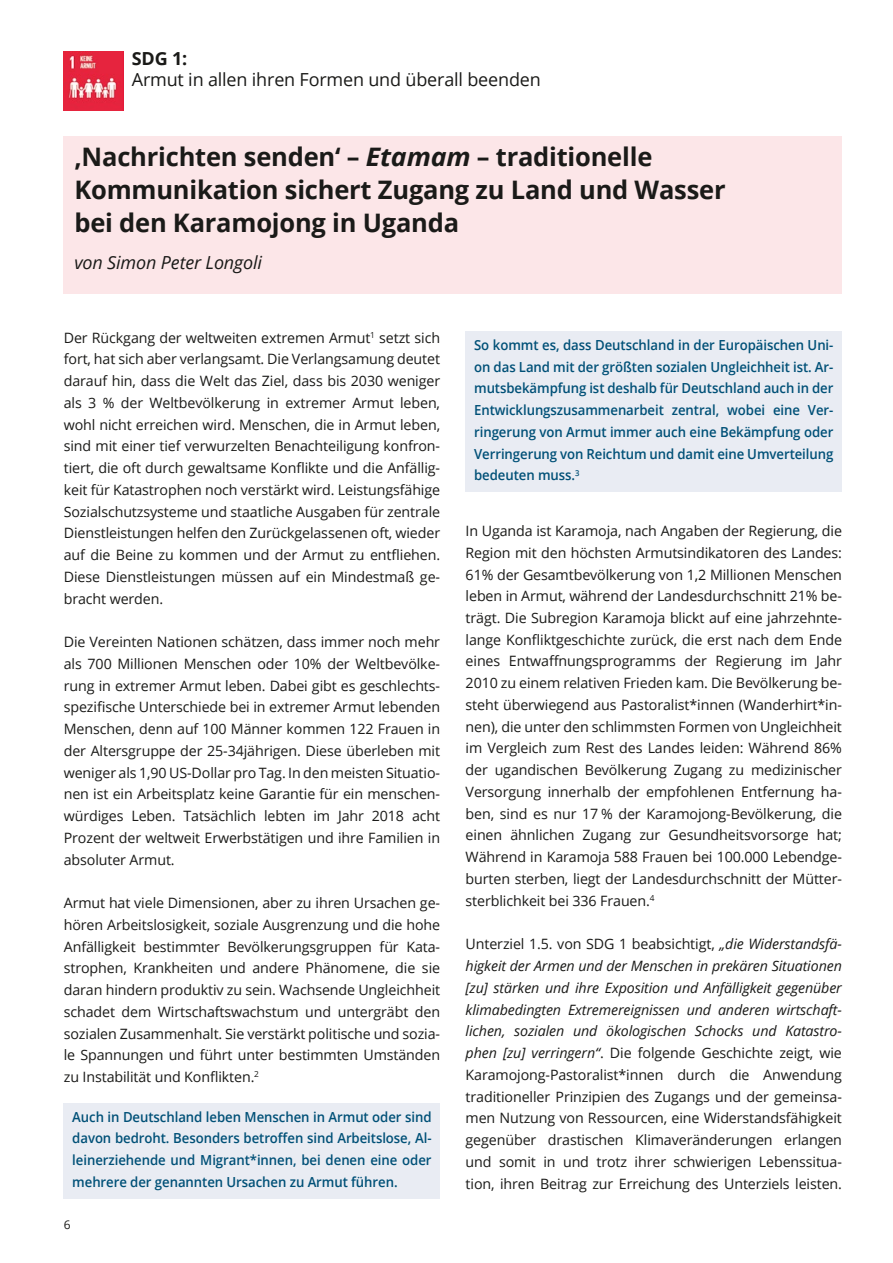
<style>
.page{position:relative;width:893px;height:1263px;background:#fff}
.page>*{position:absolute;margin:0;border:0;box-sizing:border-box;transform-origin:0 0}
.t1{font:700 25.5px/33px "Open Sans";letter-spacing:-.01em;color:#1a1a18}
.t2{font:18px "Open Sans";letter-spacing:-.01em;color:#1a1a18}
.t3{font:italic 18px "Open Sans";letter-spacing:-.01em;color:#1a1a18}
.t4{font:700 18px "Open Sans";color:#1a1a18}
.t5{font:14.25px/21.8px "Open Sans";letter-spacing:-.01em;color:#1a1a18;text-align:justify}
.t6{font:600 13.8px/21.8px "Open Sans";letter-spacing:-.005em;color:#005077;text-align:justify;scale:.95 1}
.t7{font:12px "Open Sans";color:#1a1a18}
.s1{font-style:italic}
</style>
<div class="page">
<div style="left:64px;top:136px;width:778px;height:157px;background:#fce6e8"></div>
<img style="left:64px;top:51px;width:59px;height:60px">
<div style="left:466px;top:332px;width:376px;height:160px;background:#e9ecf3"></div>
<div style="left:64px;top:1103px;width:376px;height:96px;background:#e9ecf3"></div>
<p class="t4" style="left:132px;top:46px;width:57px">SDG 1:</p>
<p class="t2" style="left:132px;top:67px;width:410px">Armut in allen ihren Formen und überall beenden</p>
<h1 class="t1" style="left:74px;top:140px;width:653px">‚Nachrichten senden‘ – <span class="s1">Etamam</span> – traditionelle<br>Kommunikation sichert Zugang zu Land und Wasser bei den Karamojong in Uganda</h1>
<p class="t3" style="left:74px;top:251px;width:189px">von Simon Peter Longoli</p>
<p class="t5" style="left:64px;top:326px;width:378px">Der Rückgang der weltweiten extremen Armut<sup>1</sup> setzt sich fort, hat sich aber verlangsamt. Die Verlangsamung deutet darauf hin, dass die Welt das Ziel, dass bis 2030 weniger als 3 % der Weltbevölkerung in extremer Armut leben, wohl nicht erreichen wird. Menschen, die in Armut leben, sind mit einer tief verwurzelten Benachteiligung konfron&shy;tiert, die oft durch gewaltsame Konflikte und die Anfällig&shy;keit für Katastrophen noch verstärkt wird. Leistungsfähige Sozialschutzsysteme und staatliche Ausgaben für zentrale Dienstleistungen helfen den Zurückgelassenen oft, wieder auf die Beine zu kommen und der Armut zu entfliehen.<br>Diese Dienstleistungen müssen auf ein Mindestmaß ge&shy;bracht werden.</p>
<p class="t5" style="left:64px;top:631px;width:378px">Die Vereinten Nationen schätzen, dass immer noch mehr als 700 Millionen Menschen oder 10% der Weltbevölke&shy;rung in extremer Armut leben. Dabei gibt es geschlechts&shy;spezifische Unterschiede bei in extremer Armut lebenden Menschen, denn auf 100 Männer kommen 122 Frauen in der Altersgruppe der 25-34jährigen. Diese überleben mit weniger als 1,90 US-Dollar pro Tag. In den meisten Situatio&shy;nen ist ein Arbeitsplatz keine Garantie für ein menschen&shy;würdiges Leben. Tatsächlich lebten im Jahr 2018 acht Prozent der weltweit Erwerbstätigen und ihre Familien in absoluter Armut.</p>
<p class="t5" style="left:64px;top:892px;width:378px">Armut hat viele Dimensionen, aber zu ihren Ursachen ge&shy;hören Arbeitslosigkeit, soziale Ausgrenzung und die hohe Anfälligkeit bestimmter Bevölkerungsgruppen für Kata&shy;strophen, Krankheiten und andere Phänomene, die sie daran hindern produktiv zu sein. Wachsende Ungleichheit schadet dem Wirtschaftswachstum und untergräbt den sozialen Zusammenhalt. Sie verstärkt politische und sozia&shy;le Spannungen und führt unter bestimmten Umständen zu Instabilität und Konflikten.<sup>2</sup></p>
<p class="t6" style="left:72px;top:1105px;width:380px">Auch in Deutschland leben Menschen in Armut oder sind davon bedroht. Besonders betroffen sind Arbeitslose, Al&shy;leinerziehende und Migrant*innen, bei denen eine oder mehrere der genannten Ursachen zu Armut führen.</p>
<p class="t7" style="left:64px;top:1216px;width:8px">6</p>
<p class="t6" style="left:474px;top:334px;width:380px">So kommt es, dass Deutschland in der Europäischen Uni&shy;on das Land mit der größten sozialen Ungleichheit ist. Ar&shy;mutsbekämpfung ist deshalb für Deutschland auch in der Entwicklungszusammenarbeit zentral, wobei eine Ver&shy;ringerung von Armut immer auch eine Bekämpfung oder Verringerung von Reichtum und damit eine Umverteilung bedeuten muss.<sup>3</sup></p>
<p class="t5" style="left:466px;top:520px;width:378px">In Uganda ist Karamoja, nach Angaben der Regierung, die Region mit den höchsten Armutsindikatoren des Landes:<br>61% der Gesamtbevölkerung von 1,2 Millionen Menschen leben in Armut, während der Landesdurchschnitt 21% be&shy;trägt. Die Subregion Karamoja blickt auf eine jahrzehnte&shy;lange Konfliktgeschichte zurück, die erst nach dem Ende eines Entwaffnungsprogramms der Regierung im Jahr 2010 zu einem relativen Frieden kam. Die Bevölkerung be&shy;steht überwiegend aus Pastoralist*innen (Wanderhirt*in&shy;nen), die unter den schlimmsten Formen von Ungleichheit im Vergleich zum Rest des Landes leiden: Während 86% der ugandischen Bevölkerung Zugang zu medizinischer Versorgung innerhalb der empfohlenen Entfernung ha&shy;ben, sind es nur 17 % der Karamojong-Bevölkerung, die einen ähnlichen Zugang zur Gesundheitsvorsorge hat; Während in Karamoja 588 Frauen bei 100.000 Lebendge&shy;burten sterben, liegt der Landesdurchschnitt der Mütter&shy;sterblichkeit bei 336 Frauen.<sup>4</sup></p>
<p class="t5" style="left:466px;top:933px;width:378px">Unterziel 1.5. von SDG 1 beabsichtigt, <span class="s1">„die Widerstandsfä&shy;higkeit der Armen und der Menschen in prekären Situationen [zu] stärken und ihre Exposition und Anfälligkeit gegenüber klimabedingten Extremereignissen und anderen wirtschaft&shy;lichen, sozialen und ökologischen Schocks und Katastro&shy;phen [zu] verringern“</span>. Die folgende Geschichte zeigt, wie Karamojong-Pastoralist*innen durch die Anwendung traditioneller Prinzipien des Zugangs und der gemeinsa&shy;men Nutzung von Ressourcen, eine Widerstandsfähigkeit gegenüber drastischen Klimaveränderungen erlangen und somit in und trotz ihrer schwierigen Lebenssitua&shy;tion, ihren Beitrag zur Erreichung des Unterziels leisten.</p>
</div>
